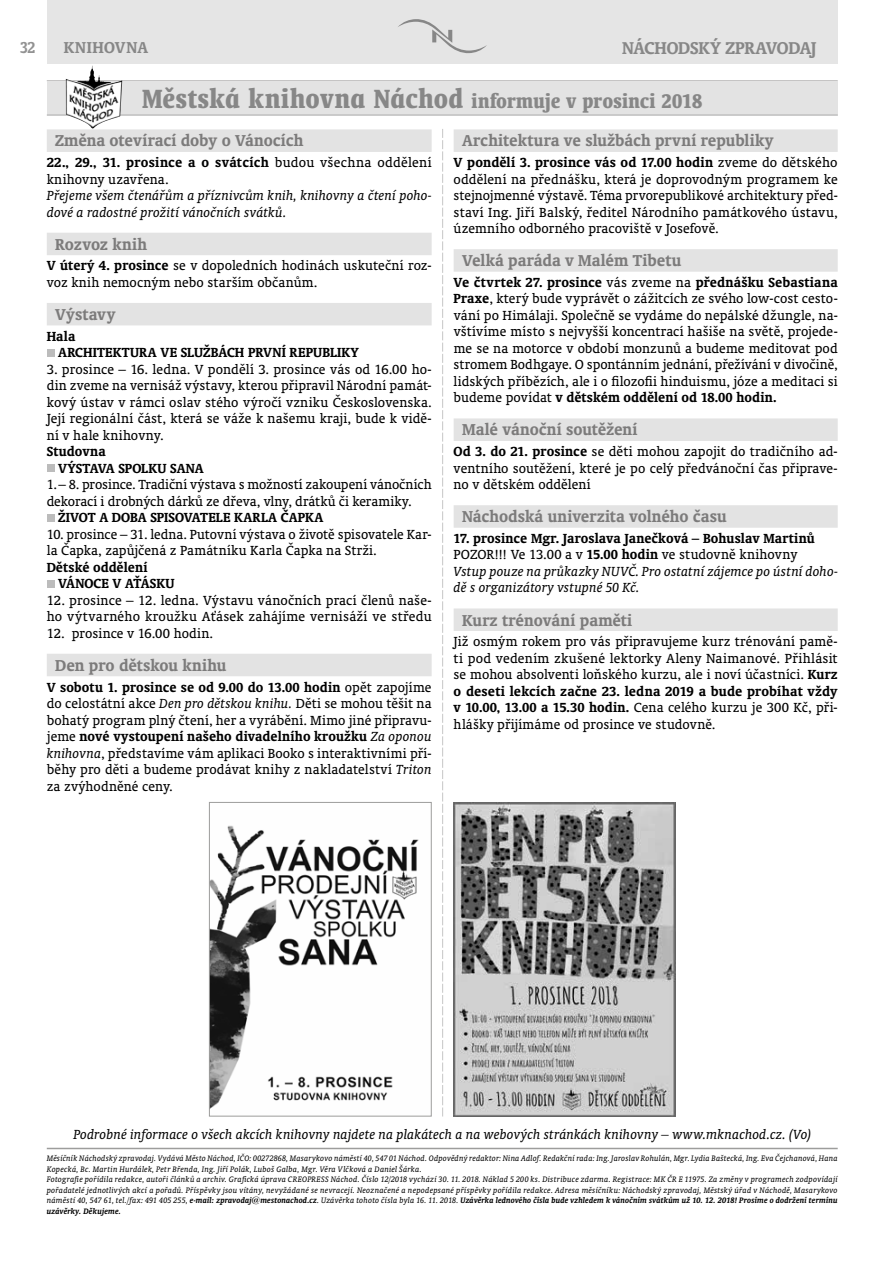
<style>
.page{position:relative;width:893px;height:1263px;background:#fff}
.page>*{position:absolute;margin:0;border:0;box-sizing:border-box;transform-origin:0 0}
.t1{font:700 condensed 22.5px "Oranda AT";letter-spacing:.015em;color:#878787;scale:.95 1}
.t2{font:700 19.5px "Oranda AT";letter-spacing:-.01em;color:#878787}
.t3{font:700 18px "Oranda AT";color:#7c7b7b}
.t4{font:700 18px "Oranda AT";letter-spacing:.035em;color:#878787}
.t5{font:700 18px "Oranda AT";color:#929292;scale:.9 1}
.t6{font:15px/16.5px "Oranda AT";letter-spacing:.005em;color:#000;text-align:justify}
.t7{font:italic 15px/16.5px "Oranda AT";letter-spacing:.005em;color:#000}
.t8{font:700 15px/16.5px "Oranda AT";letter-spacing:.005em;color:#000}
.t9{font:italic 9px/10.5px "Oranda AT";letter-spacing:.02em;color:#000}
.s1{font-size:30px}
.s2{font-weight:700}
.s3{font-style:italic}
.s4{font-weight:700;font-style:normal}
.s5{font-style:normal}
</style>
<div class="page">
<div style="left:47px;top:0;width:791px;height:64px;background:#e5e5e5"></div>
<svg style="left:398px;top:19px;width:89px;height:34px"></svg>
<hr style="left:47px;top:80px;width:791px;height:1px;background:#b3b2b2">
<div style="left:47px;top:81px;width:791px;height:34px;background:#e3e3e3"></div>
<hr style="left:47px;top:115px;width:791px;height:1px;background:#b3b2b2">
<hr style="left:47px;top:1148px;width:791px;height:1px;background:#9d9d9c">
<svg style="left:442px;top:129px;width:1px;height:987px"></svg>
<img style="left:77px;top:65px;width:34px;height:24px">
<div style="left:47px;top:129px;width:385px;height:23px;background:#e3e3e3"></div>
<div style="left:47px;top:233px;width:385px;height:22px;background:#e3e3e3"></div>
<div style="left:47px;top:303px;width:385px;height:22px;background:#e3e3e3"></div>
<div style="left:47px;top:654px;width:385px;height:22px;background:#e3e3e3"></div>
<div style="left:47px;top:349px;width:8px;height:8px;background:#bcbcbc"></div>
<div style="left:47px;top:465px;width:8px;height:7px;background:#bcbcbc"></div>
<div style="left:47px;top:514px;width:8px;height:8px;background:#bcbcbc"></div>
<div style="left:47px;top:580px;width:8px;height:8px;background:#bcbcbc"></div>
<div style="left:454px;top:129px;width:384px;height:23px;background:#e3e3e3"></div>
<div style="left:454px;top:249px;width:384px;height:23px;background:#e3e3e3"></div>
<div style="left:454px;top:418px;width:384px;height:23px;background:#e3e3e3"></div>
<div style="left:454px;top:505px;width:384px;height:23px;background:#e3e3e3"></div>
<div style="left:454px;top:608px;width:384px;height:23px;background:#e3e3e3"></div>
<img style="left:211px;top:825px;width:208px;height:283px">
<div style="left:209px;top:802px;width:223px;height:314px;border:1px solid #9d9d9c"></div>
<img style="left:454px;top:802px;width:222px;height:314px">
<p class="t5" style="left:20px;top:37px;width:18px">32</p>
<p class="t4" style="left:64px;top:37px;width:86px">KNIHOVNA</p>
<h2 class="t2" style="left:622px;top:37px;width:196px">NÁCHODSKÝ ZPRAVODAJ</h2>
<h1 class="t1" style="left:142px;top:88px;width:591px"><span class="s1">Městská knihovna Náchod</span> informuje v prosinci 2018</h1>
<p class="t3" style="left:55px;top:130px;width:250px">Změna otevírací doby o Vánocích</p>
<p class="t6" style="left:47px;top:154px;width:386px"><span class="s2">22., 29., 31. prosince a o svátcích</span> budou všechna oddělení knihovny uzavřena.</p>
<p class="t7" style="left:47px;top:187px;width:386px">Přejeme všem čtenářům a příznivcům knih, knihovny a čtení poho&shy;dové a radostné prožití vánočních svátků.</p>
<p class="t3" style="left:55px;top:233px;width:93px">Rozvoz knih</p>
<p class="t6" style="left:47px;top:257px;width:386px"><span class="s2">V úterý 4. prosince</span> se v dopoledních hodinách uskuteční roz&shy;voz knih nemocným nebo starším občanům.</p>
<p class="t3" style="left:55px;top:304px;width:62px">Výstavy</p>
<p class="t8" style="left:58px;top:327px;width:302px;text-indent:-11px">Hala<br>ARCHITEKTURA VE SLUŽBÁCH PRVNÍ REPUBLIKY</p>
<p class="t6" style="left:47px;top:361px;width:386px">3. prosince – 16. ledna. V pondělí 3. prosince vás od 16.00 ho&shy;din zveme na vernisáž výstavy, kterou připravil Národní památ&shy;kový ústav v rámci oslav stého výročí vzniku Československa.<br>Její regionální část, která se váže k našemu kraji, bude k vidě&shy;ní v hale knihovny.</p>
<p class="t8" style="left:58px;top:443px;width:147px;text-indent:-11px">Studovna<br>VÝSTAVA SPOLKU SANA</p>
<p class="t6" style="left:47px;top:476px;width:386px">1.– 8. prosince. Tradiční výstava s možností zakoupení vánočních dekorací i drobných dárků ze dřeva, vlny, drátků či keramiky.</p>
<p class="t8" style="left:58px;top:509px;width:267px">ŽIVOT A DOBA SPISOVATELE KARLA ČAPKA</p>
<p class="t6" style="left:47px;top:526px;width:386px">10. prosince – 31. ledna. Putovní výstava o životě spisovatele Kar&shy;la Čapka, zapůjčená z Památníku Karla Čapka na Strži.</p>
<p class="t8" style="left:58px;top:558px;width:118px;text-indent:-11px">Dětské oddělení<br>VÁNOCE V AŤÁSKU</p>
<p class="t6" style="left:47px;top:592px;width:386px">12. prosince – 12. ledna. Výstavu vánočních prací členů naše&shy;ho výtvarného kroužku Aťásek zahájíme vernisáží ve středu</p>
<p class="t6" style="left:47px;top:625px;width:168px">12. prosince v 16.00 hodin.</p>
<p class="t3" style="left:55px;top:654px;width:173px">Den pro dětskou knihu</p>
<p class="t6" style="left:47px;top:678px;width:386px"><span class="s2">V sobotu 1. prosince se od 9.00 do 13.00 hodin</span> opět zapojíme do celostátní akce <span class="s3">Den pro dětskou knihu.</span> Děti se mohou těšit na bohatý program plný čtení, her a vyrábění. Mimo jiné připravu&shy;jeme <span class="s2">nové vystoupení našeho divadelního kroužku</span> <span class="s3">Za oponou knihovna</span>, představíme vám aplikaci Booko s interaktivními pří&shy;běhy pro děti a budeme prodávat knihy z nakladatelství <span class="s3">Triton </span>za zvýhodněné ceny.</p>
<p class="t3" style="left:462px;top:130px;width:313px">Architektura ve službách první republiky</p>
<p class="t6" style="left:454px;top:154px;width:386px"><span class="s2">V pondělí 3. prosince vás od 17.00 hodin</span> zveme do dětského oddělení na přednášku, která je doprovodným programem ke stejnojmenné výstavě. Téma prvorepublikové architektury před&shy;staví Ing. Jiří Balský, ředitel Národního památkového ústavu, územního odborného pracoviště v Josefově.</p>
<p class="t3" style="left:462px;top:250px;width:221px">Velká paráda v Malém Tibetu</p>
<p class="t6" style="left:454px;top:274px;width:386px"><span class="s2">Ve čtvrtek 27. prosince</span> vás zveme na <span class="s2">přednášku Sebastiana Praxe</span>, který bude vyprávět o zážitcích ze svého low-cost cesto&shy;vání po Himálaji. Společně se vydáme do nepálské džungle, na&shy;vštívíme místo s nejvyšší koncentrací hašiše na světě, projede&shy;me se na motorce v období monzunů a budeme meditovat pod stromem Bodhgaye. O spontánním jednání, přežívání v divočině, lidských příbězích, ale i o filozofii hinduismu, józe a meditaci si budeme povídat <span class="s2">v dětském oddělení od 18.00 hodin.</span></p>
<p class="t3" style="left:462px;top:419px;width:177px">Malé vánoční soutěžení</p>
<p class="t6" style="left:454px;top:443px;width:386px"><span class="s2">Od 3. do 21. prosince</span> se děti mohou zapojit do tradičního ad&shy;ventního soutěžení, které je po celý předvánoční čas připrave&shy;no v dětském oddělení</p>
<p class="t3" style="left:462px;top:506px;width:266px">Náchodská univerzita volného času</p>
<p class="t7" style="left:454px;top:530px;width:386px"><span class="s4">17. prosince Mgr. Jaroslava Janečková – Bohuslav Martinů </span><span class="s5">POZOR!!! Ve 13.00 a v</span> <span class="s4">15.00 hodin</span> <span class="s5">ve studovně knihovny<br></span>Vstup pouze na průkazky NUVČ. Pro ostatní zájemce po ústní doho&shy;dě s organizátory vstupné 50 Kč.</p>
<p class="t3" style="left:462px;top:609px;width:172px">Kurz trénování paměti</p>
<p class="t6" style="left:454px;top:633px;width:386px">Již osmým rokem pro vás připravujeme kurz trénování pamě&shy;ti pod vedením zkušené lektorky Aleny Naimanové. Přihlásit se mohou absolventi loňského kurzu, ale i noví účastníci. <span class="s2">Kurz o deseti lekcích začne 23. ledna 2019 a bude probíhat vždy v 10.00, 13.00 a 15.30 hodin.</span> Cena celého kurzu je 300 Kč, při&shy;hlášky přijímáme od prosince ve studovně.</p>
<p class="t7" style="left:73px;top:1126px;width:739px">Podrobné informace o všech akcích knihovny najdete na plakátech a na webových stránkách knihovny – www.mknachod.cz. (Vo)</p>
<p class="t9" style="left:47px;top:1153px;width:792px">Měsíčník Náchodský zpravodaj. Vydává Město Náchod, IČO: 00272868, Masarykovo náměstí 40, 547 01 Náchod. Odpovědný redaktor: Nina Adlof. Redakční rada: Ing. Jaroslav Rohulán, Mgr. Lydia Baštecká, Ing. Eva Čejchanová, Hana Kopecká, Bc. Martin Hurdálek, Petr Břenda, Ing. Jiří Polák, Luboš Galba, Mgr. Věra Vlčková a Daniel Šárka.<br>Fotografie pořídila redakce, autoři článků a archiv. Grafická úprava CREOPRESS Náchod. Číslo 12/2018 vychází 30. 11. 2018. Náklad 5 200 ks. Distribuce zdarma. Registrace: MK ČR E 11975. Za změny v programech zodpovídají pořadatelé jednotlivých akcí a pořadů. Příspěvky jsou vítány, nevyžádané se nevracejí. Neoznačené a nepodepsané příspěvky pořídila redakce. Adresa měsíčníku: Náchodský zpravodaj, Městský úřad v Náchodě, Masarykovo náměstí 40, 547 61, tel./fax: 491 405 255, <span class="s2">e-mail: zpravodaj@mestonachod.cz</span>. Uzávěrka tohoto čísla byla 16. 11. 2018. <span class="s2">Uzávěrka lednového čísla bude vzhledem k vánočním svátkům už 10. 12. 2018! Prosíme o dodržení termínu uzávěrky. Děkujeme.</span></p>
</div>
